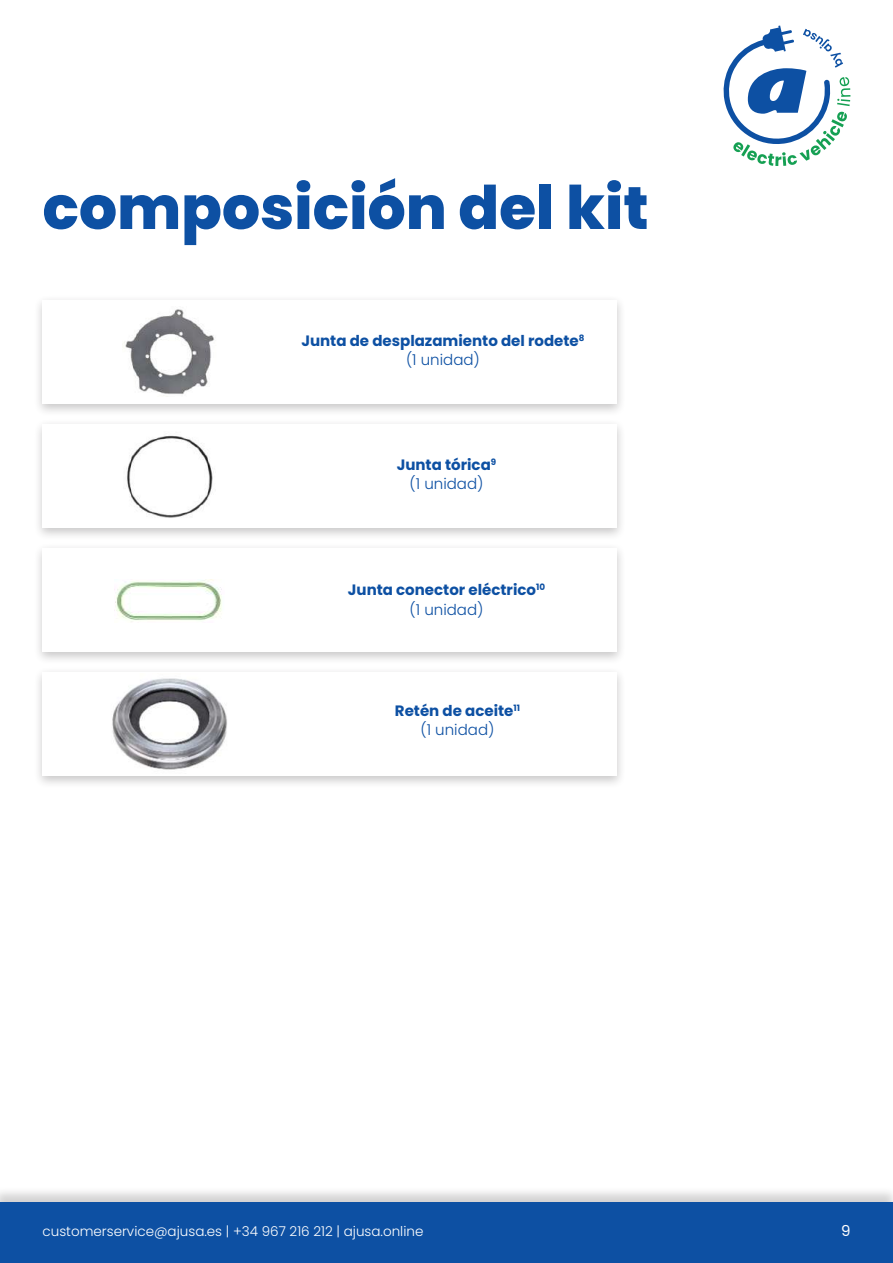
<style>
.page{position:relative;width:893px;height:1263px;background:#fff}
.page>*{position:absolute;margin:0;border:0;box-sizing:border-box;transform-origin:0 0}
.t1{font:800 60px "Poppins";color:#0d50a3}
.t2{font:700 15px/19.5px "Poppins";color:#0d50a3;text-align:center}
.t3{font:15px "Poppins";color:#fff}
.t4{font:300 13.5px "Poppins";color:#fff}
.s1{font-weight:300}
</style>
<div class="page">
<div style="left:0;top:1186px;width:893px;height:77px;background:#231f20;opacity:.2"></div>
<div style="left:0;top:1203px;width:893px;height:60px;background:#0d50a3"></div>
<svg style="left:723px;top:26px;width:127px;height:140px"></svg>
<div style="left:34px;top:295px;width:592px;height:122px;background:#231f20;opacity:.25"></div>
<div style="left:43px;top:300px;width:574px;height:103px;background:#fff"></div>
<div style="left:34px;top:419px;width:592px;height:122px;background:#231f20;opacity:.25"></div>
<div style="left:43px;top:424px;width:574px;height:103px;background:#fff"></div>
<div style="left:34px;top:543px;width:592px;height:122px;background:#231f20;opacity:.25"></div>
<div style="left:43px;top:548px;width:574px;height:103px;background:#fff"></div>
<div style="left:34px;top:667px;width:592px;height:122px;background:#231f20;opacity:.25"></div>
<div style="left:43px;top:672px;width:574px;height:103px;background:#fff"></div>
<img style="left:124px;top:309px;width:91px;height:88px">
<img style="left:126px;top:435px;width:87px;height:83px">
<img style="left:115px;top:579px;width:107px;height:43px">
<img style="left:112px;top:678px;width:115px;height:92px">
<h1 class="t1" style="left:43px;top:173px;width:608px">composición del kit</h1>
<p class="t2" style="left:301px;top:331px;width:285px">Junta de desplazamiento del rodete<sup>8 </sup><span class="s1">(1 unidad)</span></p>
<p class="t2" style="left:397px;top:455px;width:101px">Junta tórica<sup>9 </sup><span class="s1">(1 unidad)</span></p>
<p class="t2" style="left:348px;top:580px;width:199px">Junta conector eléctrico<sup>10 </sup><span class="s1">(1 unidad)</span></p>
<p class="t2" style="left:395px;top:701px;width:127px">Retén de aceite<sup>11 </sup><span class="s1">(1 unidad)</span></p>
<p class="t4" style="left:43px;top:1223px;width:382px">customerservice@ajusa.es | +34 967 216 212 | ajusa.online</p>
<p class="t3" style="left:841px;top:1222px;width:11px">9</p>
</div>
